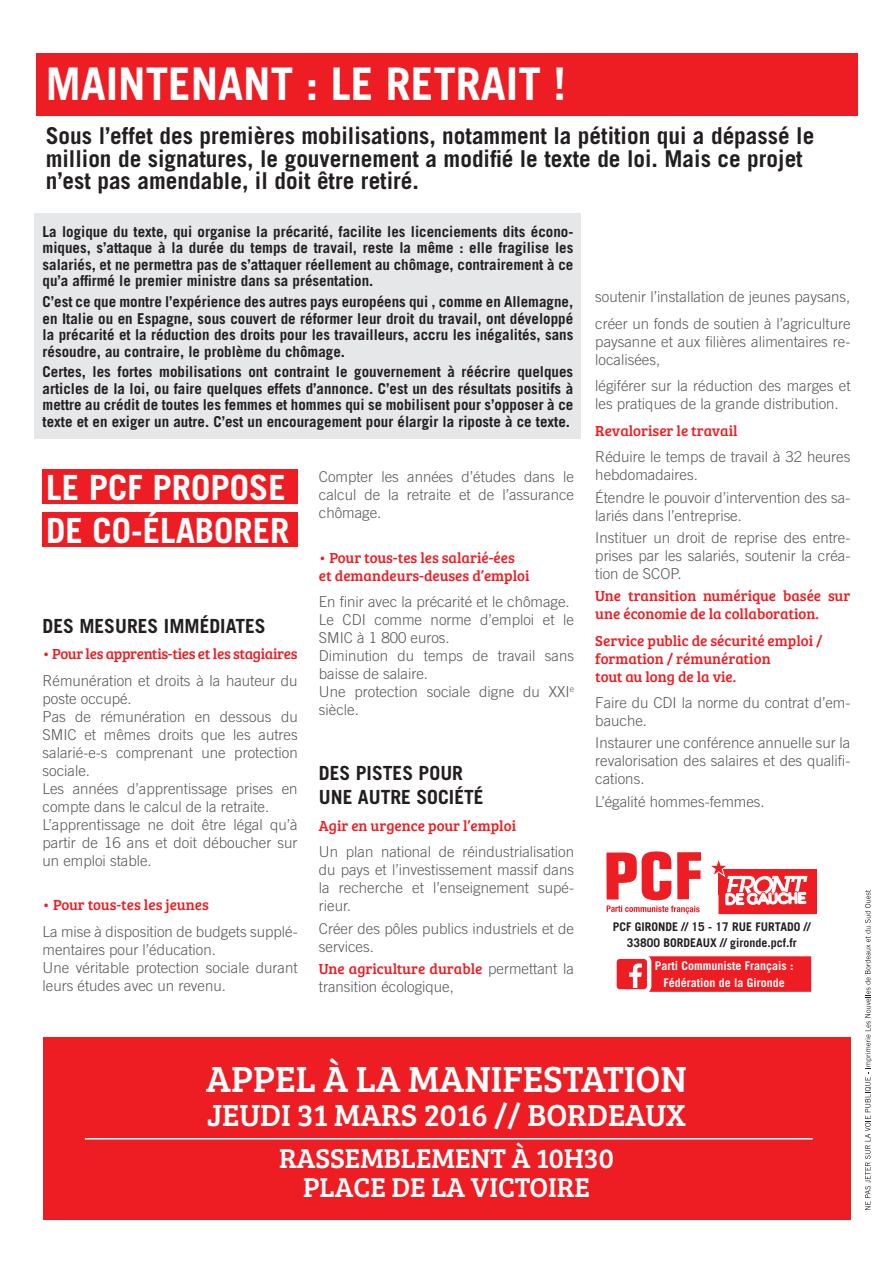
<style>
.page{position:relative;width:893px;height:1263px;background:#fff}
.page>*{position:absolute;margin:0;border:0;box-sizing:border-box;transform-origin:0 0}
.t1{font:700 45px "Trade Gothic";color:#fff}
.t2{font:37.5px "Bree Serif";color:#fff}
.t3{font:700 34.8px/42.8px "Trade Gothic";color:#fff}
.t4{font:31.5px "Bree Serif";color:#fff}
.t5{font:28.2px/28.5px "Bree Serif";color:#fff;text-align:center}
.t6{font:700 23.25px/22.5px "Trade Gothic";color:#231f20}
.t7{font:700 19.5px/24px "Trade Gothic";color:#231f20}
.t8{font:300 15px/18px "Trade Gothic";color:#57585a}
.t9{font:700 15px/16.5px "Trade Gothic";color:#231f20;text-align:justify}
.t10{font:15px/18px "Bree Serif";color:#ee1d23}
.t11{font:15px "Bree Serif";letter-spacing:-.02em;color:#ee1d23}
.t12{font:700 12px/16.5px "Trade Gothic";color:#231f20;text-align:center}
.t13{font:700 12px/16.5px "Trade Gothic";color:#fff;text-align:center}
.s1{font-family:"Trade Gothic";font-weight:300;color:#57585a}
</style>
<div class="page">
<div style="left:35px;top:213px;width:546px;height:226px;background:#e6e7e9"></div>
<div style="left:43px;top:1037px;width:807px;height:183px;background:#ee1d23"></div>
<div style="left:36px;top:53px;width:821px;height:62px;background:#ee1d23"></div>
<svg style="left:865px;top:890px;width:7px;height:320px"></svg>
<svg style="left:606px;top:851px;width:95px;height:63px"></svg>
<svg style="left:711px;top:860px;width:106px;height:55px"></svg>
<div style="left:614px;top:957px;width:35px;height:34px;background:#ee1d23;border-radius:5px"></div>
<div style="left:612px;top:954px;width:39px;height:40px;border:4px solid #fff;border-radius:5px"></div>
<svg style="left:629px;top:956px;width:182px;height:36px;background:#ef2e33"></svg>
<div style="left:43px;top:512px;width:255px;height:35px;background:#ee1d23"></div>
<div style="left:43px;top:469px;width:255px;height:35px;background:#ee1d23"></div>
<hr style="left:85px;top:1138px;width:728px;height:1px;background:#fff">
<h1 class="t1" style="left:46px;top:57px;width:522px">MAINTENANT : LE RETRAIT !</h1>
<h3 class="t6" style="left:46px;top:124px;width:770px">Sous l’effet des premières mobilisations, notamment la pétition qui a dépassé le million de signatures, le gouvernement a modifié le texte de loi. Mais ce projet n’est pas amendable, il doit être retiré.</h3>
<p class="t9" style="left:43px;top:223px;width:532px">La logique du texte, qui organise la précarité, facilite les licenciements dits écono&shy;miques, s’attaque à la durée du temps de travail, reste la même : elle fragilise les salariés, et ne permettra pas de s’attaquer réellement au chômage, contrairement à ce qu’a affirmé le premier ministre dans sa présentation.</p>
<p class="t9" style="left:43px;top:293px;width:532px">C’est ce que montre l’expérience des autres pays européens qui , comme en Allemagne, en Italie ou en Espagne, sous couvert de réformer leur droit du travail, ont développé la précarité et la réduction des droits pour les travailleurs, accru les inégalités, sans résoudre, au contraire, le problème du chômage.</p>
<p class="t9" style="left:43px;top:364px;width:532px">Certes, les fortes mobilisations ont contraint le gouvernement à réécrire quelques articles de la loi, ou faire quelques effets d’annonce. C’est un des résultats positifs à mettre au crédit de toutes les femmes et hommes qui se mobilisent pour s’opposer à ce texte et en exiger un autre. C’est un encouragement pour élargir la riposte à ce texte.</p>
<h3 class="t3" style="left:46px;top:466px;width:245px">LE PCF PROPOSE<br>DE CO-ÉLABORER</h3>
<h3 class="t7" style="left:43px;top:614px;width:225px">DES MESURES IMMÉDIATES</h3>
<p class="t11" style="left:43px;top:643px;width:257px">• Pour les apprentis-ties et les stagiaires</p>
<p class="t8" style="left:43px;top:671px;width:257px">Rémunération et droits à la hauteur du poste occupé.<br>Pas de rémunération en dessous du<br>SMIC et mêmes droits que les autres salarié-e-s comprenant une protection sociale.<br>Les années d’apprentissage prises en compte dans le calcul de la retraite.<br>L’apprentissage ne doit être légal qu’à partir de 16 ans et doit déboucher sur un emploi stable.</p>
<p class="t10" style="left:43px;top:895px;width:168px">• Pour tous-tes les jeunes</p>
<p class="t8" style="left:43px;top:922px;width:257px">La mise à disposition de budgets supplé&shy;mentaires pour l’éducation.<br>Une véritable protection sociale durant leurs études avec un revenu.</p>
<p class="t8" style="left:319px;top:468px;width:257px;text-align:justify">Compter les années d’études dans le calcul de la retraite et de l’assurance chômage.</p>
<p class="t10" style="left:319px;top:548px;width:212px">• Pour tous-tes les salarié-ées et demandeurs-deuses d’emploi</p>
<p class="t8" style="left:319px;top:593px;width:257px">En finir avec la précarité et le chômage.<br>Le CDI comme norme d’emploi et le<br>SMIC à 1 800 euros.<br>Diminution du temps de travail sans baisse de salaire.<br>Une protection sociale digne du XXI<sup>e </sup>siècle.</p>
<h3 class="t7" style="left:319px;top:761px;width:166px">DES PISTES POUR<br>UNE AUTRE SOCIÉTÉ</h3>
<p class="t10" style="left:319px;top:816px;width:199px">Agir en urgence pour l’emploi</p>
<p class="t8" style="left:319px;top:843px;width:257px;text-align:justify">Un plan national de réindustrialisation du pays et l’investissement massif dans la recherche et l’enseignement supé&shy;rieur.</p>
<p class="t8" style="left:319px;top:919px;width:257px">Créer des pôles publics industriels et de services.</p>
<p class="t10" style="left:319px;top:959px;width:257px">Une agriculture durable <span class="s1">permettant la</span></p>
<p class="t8" style="left:319px;top:977px;width:137px">transition écologique,</p>
<p class="t8" style="left:595px;top:284px;width:257px;line-height:26.5px">soutenir l’installation de jeunes paysans, créer un fonds de soutien à l’agriculture</p>
<p class="t8" style="left:595px;top:332px;width:257px">paysanne et aux filières alimentaires re&shy;localisées,</p>
<p class="t8" style="left:595px;top:377px;width:257px">légiférer sur la réduction des marges et les pratiques de la grande distribution.</p>
<p class="t10" style="left:595px;top:421px;width:144px">Revaloriser le travail</p>
<p class="t8" style="left:595px;top:448px;width:257px">Réduire le temps de travail à 32 heures hebdomadaires.</p>
<p class="t8" style="left:595px;top:488px;width:257px">Étendre le pouvoir d’intervention des sa&shy;lariés dans l’entreprise.</p>
<p class="t8" style="left:595px;top:528px;width:257px;text-align:justify">Instituer un droit de reprise des entre&shy;prises par les salariés, soutenir la créa&shy;tion de SCOP.</p>
<p class="t10" style="left:595px;top:586px;width:257px">Une transition numérique basée sur une économie de la collaboration.</p>
<p class="t10" style="left:595px;top:631px;width:229px">Service public de sécurité emploi / formation / rémunération<br>tout au long de la vie.</p>
<p class="t8" style="left:595px;top:694px;width:257px">Faire du CDI la norme du contrat d’em&shy;bauche.</p>
<p class="t8" style="left:595px;top:734px;width:257px;text-align:justify">Instaurer une conférence annuelle sur la revalorisation des salaires et des qualifi&shy;cations.</p>
<p class="t8" style="left:595px;top:792px;width:171px">L’égalité hommes-femmes.</p>
<p class="t12" style="left:613px;top:918px;width:199px">PCF GIRONDE // 15 - 17 RUE FURTADO //<br>33800 BORDEAUX // gironde.pcf.fr</p>
<p class="t13" style="left:655px;top:958px;width:140px">Parti Communiste Français :<br>Fédération de la Gironde</p>
<h2 class="t2" style="left:206px;top:1051px;width:482px">APPEL À LA MANIFESTATION</h2>
<h3 class="t4" style="left:207px;top:1092px;width:480px">JEUDI 31 MARS 2016 // BORDEAUX</h3>
<h3 class="t5" style="left:279px;top:1143px;width:336px">RASSEMBLEMENT À 10H30<br>PLACE DE LA VICTOIRE</h3>
</div>
